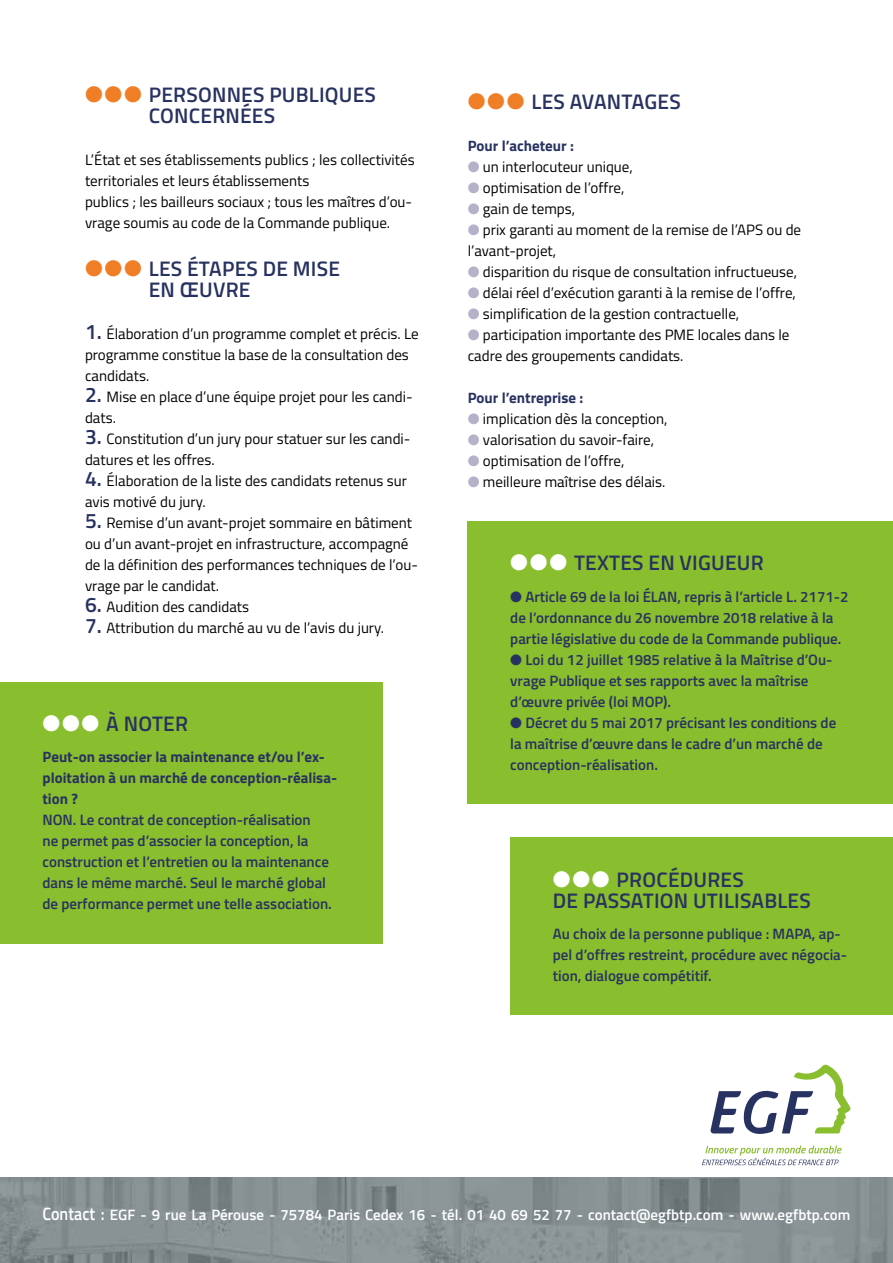
<style>
.page{position:relative;width:893px;height:1263px;background:#fff}
.page>*{position:absolute;margin:0;border:0;box-sizing:border-box;transform-origin:0 0}
.t1{font:600 21px/21px "Titillium Web";letter-spacing:.01em;color:#283260}
.t2{font:15px/21px "Titillium Web";color:#000}
.t3{font:600 15px/21px "Titillium Web";color:#283260}
.t4{font:700 15px/21px "Titillium Web";color:#283260}
.t5{font:600 15px "Titillium Web";color:#fff}
.s1{color:#ef7e26}
.s2{font-weight:600;font-size:21px;color:#283260}
.s3{color:#fff}
.s4{color:#b3b2c9}
.s5{font-size:17.85px}
</style>
<div class="page">
<img style="left:0;top:1178px;width:893px;height:85px">
<svg style="left:702px;top:1146px;width:140px;height:19px"></svg>
<svg style="left:710px;top:1065px;width:140px;height:69px"></svg>
<div style="left:0;top:682px;width:383px;height:261px;background:#89be2e"></div>
<div style="left:468px;top:521px;width:425px;height:283px;background:#89be2e"></div>
<div style="left:510px;top:838px;width:383px;height:177px;background:#89be2e"></div>
<h1 class="t1" style="left:149px;top:83px;width:229px;text-indent:-64px"><span class="s1">●</span> <span class="s1">●</span> <span class="s1">●</span> PERSONNES PUBLIQUES<br>CONCERNÉES</h1>
<p class="t2" style="left:85px;top:149px;width:331px">L’État et ses établissements publics ; les collectivités territoriales et leurs établissements<br>publics ; les bailleurs sociaux ; tous les maîtres d’ou&shy;vrage soumis au code de la Commande publique.</p>
<h1 class="t1" style="left:149px;top:257px;width:193px;text-indent:-64px"><span class="s1">●</span> <span class="s1">●</span> <span class="s1">●</span> LES ÉTAPES DE MISE<br>EN ŒUVRE</h1>
<p class="t2" style="left:85px;top:323px;width:335px"><span class="s2">1.</span> Élaboration d’un programme complet et précis. Le programme constitue la base de la consultation des candidats.</p>
<p class="t2" style="left:85px;top:386px;width:329px"><span class="s2">2.</span> Mise en place d’une équipe projet pour les candi&shy;dats.</p>
<p class="t2" style="left:85px;top:428px;width:327px"><span class="s2">3.</span> Constitution d’un jury pour statuer sur les candi&shy;datures et les offres.</p>
<p class="t2" style="left:85px;top:470px;width:323px"><span class="s2">4.</span> Élaboration de la liste des candidats retenus sur avis motivé du jury.</p>
<p class="t2" style="left:85px;top:512px;width:334px"><span class="s2">5.</span> Remise d’un avant-projet sommaire en bâtiment ou d’un avant-projet en infrastructure, accompagné de la définition des performances techniques de l’ou&shy;vrage par le candidat.</p>
<p class="t2" style="left:85px;top:596px;width:166px"><span class="s2">6.</span> Audition des candidats</p>
<p class="t2" style="left:85px;top:617px;width:301px"><span class="s2">7.</span> Attribution du marché au vu de l’avis du jury.</p>
<h1 class="t1" style="left:43px;top:712px;width:147px"><span class="s3">●</span> <span class="s3">●</span> <span class="s3">●</span> À NOTER</h1>
<p class="t4" style="left:43px;top:746px;width:296px">Peut-on associer la maintenance et/ou l’ex&shy;ploitation à un marché de conception-réalisa&shy;tion ?</p>
<p class="t3" style="left:43px;top:809px;width:291px">NON. Le contrat de conception-réalisation<br>ne permet pas d’associer la conception, la construction et l’entretien ou la maintenance dans le même marché. Seul le marché global de performance permet une telle association.</p>
<h1 class="t1" style="left:468px;top:90px;width:214px"><span class="s1">●</span> <span class="s1">●</span> <span class="s1">●</span> LES AVANTAGES</h1>
<p class="t4" style="left:468px;top:134px;width:108px">Pour l’acheteur :</p>
<p class="t2" style="left:468px;top:155px;width:167px"><span class="s4">●</span> un interlocuteur unique,</p>
<p class="t2" style="left:468px;top:176px;width:158px"><span class="s4">●</span> optimisation de l’offre,</p>
<p class="t2" style="left:468px;top:197px;width:109px"><span class="s4">●</span> gain de temps,</p>
<p class="t2" style="left:468px;top:218px;width:335px"><span class="s4">●</span> prix garanti au moment de la remise de l’APS ou de l’avant-projet,</p>
<p class="t2" style="left:468px;top:260px;width:331px"><span class="s4">●</span> disparition du risque de consultation infructueuse,</p>
<p class="t2" style="left:468px;top:281px;width:330px"><span class="s4">●</span> délai réel d’exécution garanti à la remise de l’offre,</p>
<p class="t2" style="left:468px;top:302px;width:273px"><span class="s4">●</span> simplification de la gestion contractuelle,</p>
<p class="t2" style="left:468px;top:323px;width:323px"><span class="s4">●</span> participation importante des PME locales dans le cadre des groupements candidats.</p>
<p class="t4" style="left:468px;top:386px;width:117px">Pour l’entreprise :</p>
<p class="t2" style="left:468px;top:407px;width:201px"><span class="s4">●</span> implication dès la conception,</p>
<p class="t2" style="left:468px;top:428px;width:188px"><span class="s4">●</span> valorisation du savoir-faire,</p>
<p class="t2" style="left:468px;top:449px;width:158px"><span class="s4">●</span> optimisation de l’offre,</p>
<p class="t2" style="left:468px;top:470px;width:199px"><span class="s4">●</span> meilleure maîtrise des délais.</p>
<h1 class="t1" style="left:510px;top:551px;width:255px"><span class="s3">●</span> <span class="s3">●</span> <span class="s3">●</span> TEXTES EN VIGUEUR</h1>
<p class="t3" style="left:510px;top:585px;width:340px">● Article 69 de la loi ÉLAN, repris à l’article L. 2171-2 de l’ordonnance du 26 novembre 2018 relative à la partie législative du code de la Commande publique.</p>
<p class="t3" style="left:510px;top:648px;width:324px">● Loi du 12 juillet 1985 relative à la Maîtrise d’Ou&shy;vrage Publique et ses rapports avec la maîtrise d’œuvre privée (loi MOP).</p>
<p class="t3" style="left:510px;top:711px;width:328px">● Décret du 5 mai 2017 précisant les conditions de la maîtrise d’œuvre dans le cadre d’un marché de conception-réalisation.</p>
<h1 class="t1" style="left:553px;top:867px;width:259px"><span class="s3">●</span> <span class="s3">●</span> <span class="s3">●</span> PROCÉDURES<br>DE PASSATION UTILISABLES</h1>
<p class="t3" style="left:553px;top:922px;width:296px">Au choix de la personne publique : MAPA, ap&shy;pel d’offres restreint, procédure avec négocia&shy;tion, dialogue compétitif.</p>
<p class="t5" style="left:43px;top:1204px;width:809px"><span class="s5">Contact :</span> EGF - 9 rue La Pérouse - 75784 Paris Cedex 16 - tél. 01 40 69 52 77 - contact@egfbtp.com - www.egfbtp.com</p>
</div>
